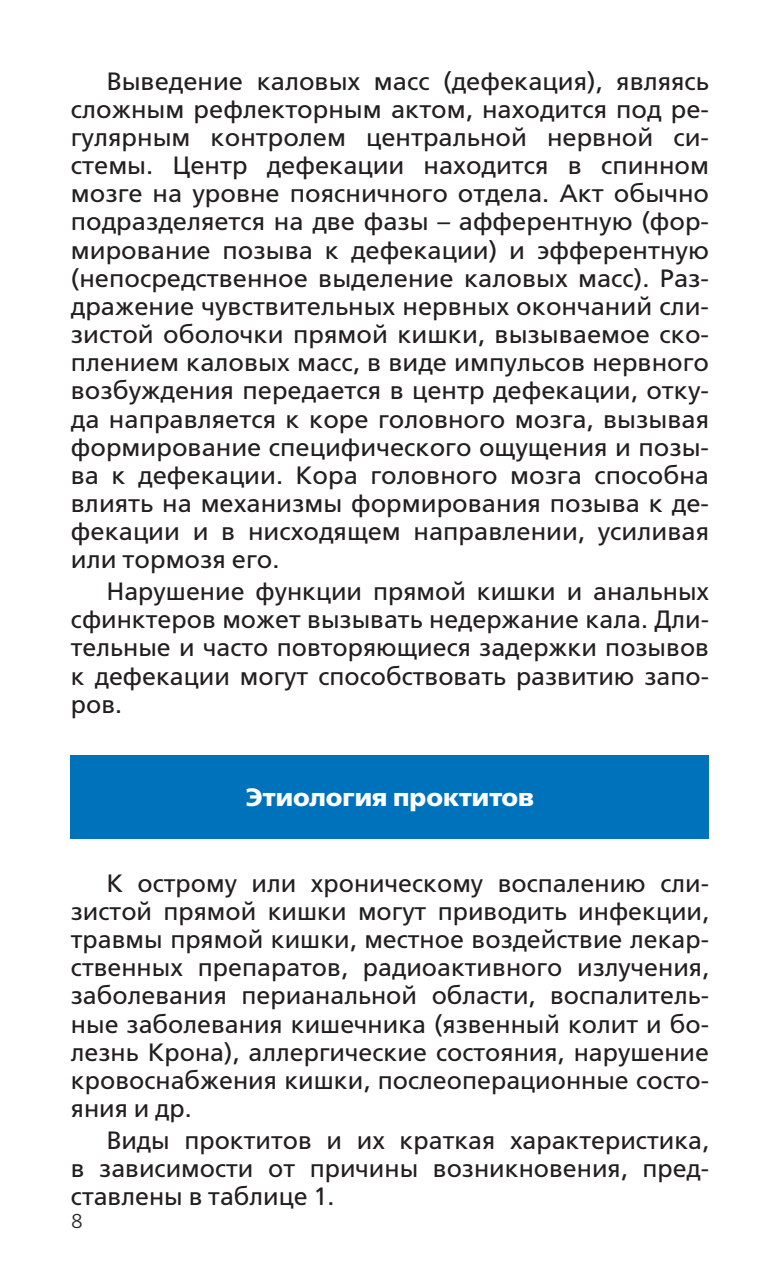
<style>
.page{position:relative;width:780px;height:1276px;background:#fff}
.page>*{position:absolute;margin:0;border:0;box-sizing:border-box;transform-origin:0 0}
.t1{font:25px/28.2px "Free Set";color:#231f20;text-align:justify}
.t2{font:700 25px "Free Set";color:#fff}
.t3{font:300 20px "Free Set";color:#231f20}
</style>
<div class="page">
<div style="left:71px;top:755px;width:638px;height:83px;background:#0072bc"></div>
<p class="t1" style="left:71px;top:69px;width:639px;text-indent:35px">Выведение каловых масс (дефекация), являясь сложным рефлекторным актом, находится под ре&shy;гулярным контролем центральной нервной си&shy;стемы. Центр дефекации находится в спинном мозге на уровне поясничного отдела. Акт обычно подразделяется на две фазы – афферентную (фор&shy;мирование позыва к дефекации) и эфферентную (непосредственное выделение каловых масс). Раз&shy;дражение чувствительных нервных окончаний сли&shy;зистой оболочки прямой кишки, вызываемое ско&shy;плением каловых масс, в виде импульсов нервного возбуждения передается в центр дефекации, отку&shy;да направляется к коре головного мозга, вызывая формирование специфического ощущения и позы&shy;ва к дефекации. Кора головного мозга способна влиять на механизмы формирования позыва к де&shy;фекации и в нисходящем направлении, усиливая или тормозя его.</p>
<p class="t1" style="left:71px;top:579px;width:639px;text-indent:35px">Нарушение функции прямой кишки и анальных сфинктеров может вызывать недержание кала. Дли&shy;тельные и часто повторяющиеся задержки позывов к дефекации могут способствовать развитию запо&shy;ров.</p>
<p class="t2" style="left:246px;top:787px;width:290px">Этиология проктитов</p>
<p class="t1" style="left:71px;top:871px;width:639px;text-indent:35px">К острому или хроническому воспалению сли&shy;зистой прямой кишки могут приводить инфекции, травмы прямой кишки, местное воздействие лекар&shy;ственных препаратов, радиоактивного излучения, заболевания перианальной области, воспалитель&shy;ные заболевания кишечника (язвенный колит и бо&shy;лезнь Крона), аллергические состояния, нарушение кровоснабжения кишки, послеоперационные состо&shy;яния и др.</p>
<p class="t1" style="left:71px;top:1128px;width:639px;text-indent:35px">Виды проктитов и их краткая характеристика, в зависимости от причины возникновения, пред&shy;ставлены в таблице 1.</p>
<p class="t3" style="left:71px;top:1213px;width:14px">8</p>
</div>
